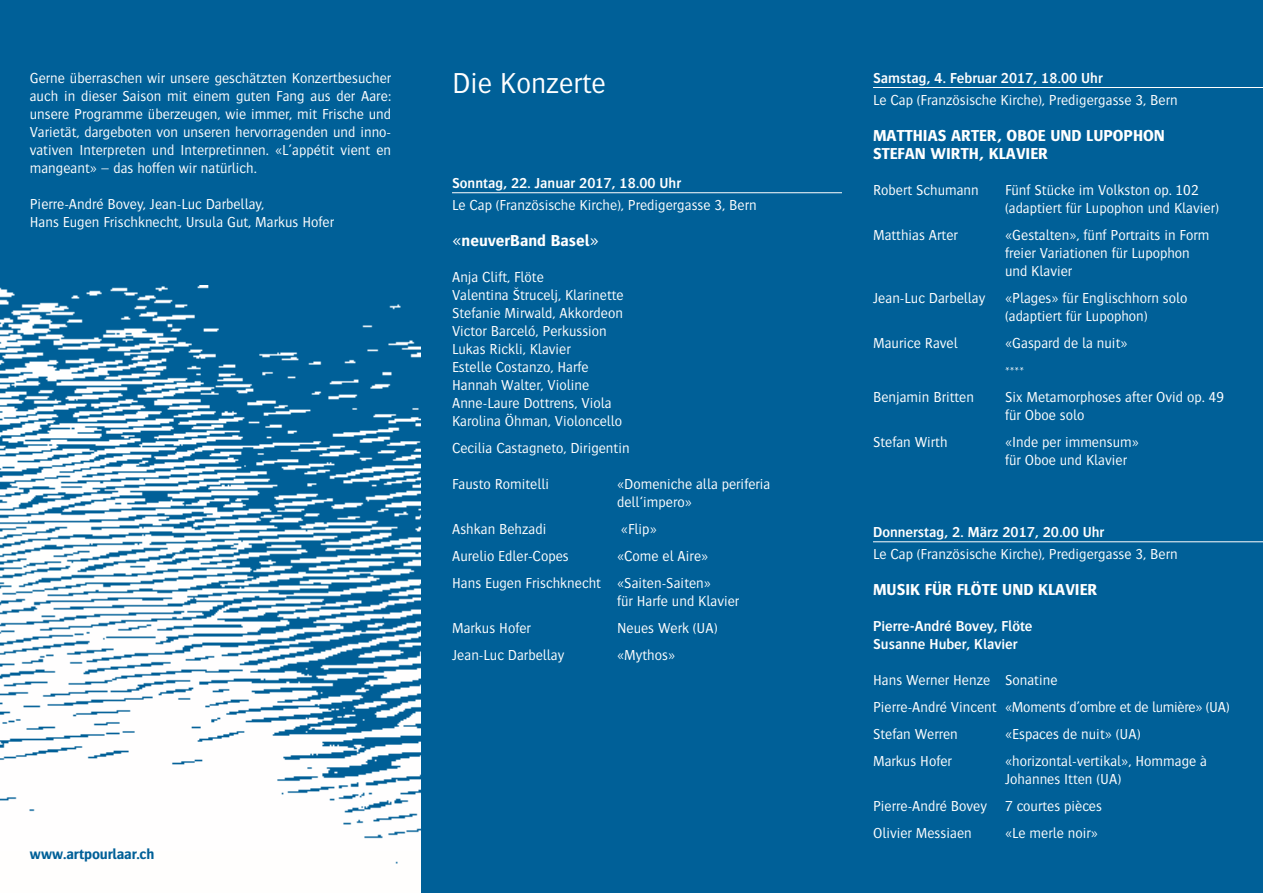
<style>
.page{position:relative;width:1263px;height:893px;background:#006098}
.page>*{position:absolute;margin:0;border:0;box-sizing:border-box;transform-origin:0 0}
.t1{font:300 30px "Bosis Std";color:#fff}
.t2{font:700 16.5px/18px "Bosis Std";color:#fff}
.t3{font:300 15px/18px "Bosis Std";color:#fff}
.t4{font:600 15px/18px "Bosis Std";color:#fff}
.t5{font:700 15px "Bosis Std";letter-spacing:-.015em;color:#006098}
</style>
<div class="page">
<hr style="left:873px;top:87px;width:390px;height:1px;background:#fff">
<hr style="left:873px;top:541px;width:390px;height:1px;background:#fff">
<svg style="left:0;top:285px;width:421px;height:608px"></svg>
<hr style="left:452px;top:192px;width:390px;height:1px;background:#fff">
<p class="t3" style="left:30px;top:69px;width:363px;text-align:justify">Gerne überraschen wir unsere geschätzten Konzertbesucher auch in dieser Saison mit einem guten Fang aus der Aare: unsere Programme überzeugen, wie immer, mit Frische und Varietät, dargeboten von unseren hervorragenden und inno&shy;vativen Interpreten und Interpretinnen. «L’appétit vient en mangeant» – das hoffen wir natürlich.</p>
<p class="t3" style="left:30px;top:195px;width:306px">Pierre-André Bovey, Jean-Luc Darbellay,<br>Hans Eugen Frischknecht, Ursula Gut, Markus Hofer</p>
<p class="t5" style="left:30px;top:846px;width:126px">www.artpourlaar.ch</p>
<h1 class="t1" style="left:452px;top:67px;width:155px">Die Konzerte</h1>
<p class="t4" style="left:873px;top:69px;width:231px">Samstag, 4. Februar 2017, 18.00 Uhr</p>
<p class="t3" style="left:873px;top:91px;width:306px">Le Cap (Französische Kirche), Predigergasse 3, Bern</p>
<p class="t2" style="left:873px;top:126px;width:293px">MATTHIAS ARTER, OBOE UND LUPOPHON<br>STEFAN WIRTH, KLAVIER</p>
<p class="t3" style="left:873px;top:181px;width:107px">Robert Schumann</p>
<p class="t3" style="left:1005px;top:181px;width:215px">Fünf Stücke im Volkston op. 102 (adaptiert für Lupophon und Klavier)</p>
<p class="t3" style="left:873px;top:226px;width:86px">Matthias Arter</p>
<p class="t3" style="left:1005px;top:226px;width:206px">«Gestalten», fünf Portraits in Form freier Variationen für Lupophon und Klavier</p>
<p class="t3" style="left:873px;top:289px;width:114px">Jean-Luc Darbellay</p>
<p class="t3" style="left:1005px;top:289px;width:184px">«Plages» für Englischhorn solo (adaptiert für Lupophon)</p>
<p class="t3" style="left:873px;top:334px;width:86px">Maurice Ravel</p>
<p class="t3" style="left:1005px;top:328px;width:124px;line-height:30px">«Gaspard de la nuit» ****</p>
<p class="t3" style="left:873px;top:388px;width:102px">Benjamin Britten</p>
<p class="t3" style="left:1005px;top:388px;width:221px">Six Metamorphoses after Ovid op. 49 für Oboe solo</p>
<p class="t3" style="left:873px;top:433px;width:76px">Stefan Wirth</p>
<p class="t3" style="left:1005px;top:433px;width:135px">«Inde per immensum» für Oboe und Klavier</p>
<p class="t4" style="left:452px;top:174px;width:230px">Sonntag, 22. Januar 2017, 18.00 Uhr</p>
<p class="t3" style="left:452px;top:196px;width:306px">Le Cap (Französische Kirche), Predigergasse 3, Bern</p>
<p class="t2" style="left:452px;top:231px;width:148px">«neuverBand Basel»</p>
<p class="t3" style="left:452px;top:268px;width:173px">Anja Clift, Flöte<br>Valentina Štrucelj, Klarinette<br>Stefanie Mirwald, Akkordeon<br>Victor Barceló, Perkussion<br>Lukas Rickli, Klavier<br>Estelle Costanzo, Harfe<br>Hannah Walter, Violine<br>Anne-Laure Dottrens, Viola<br>Karolina Öhman, Violoncello</p>
<p class="t3" style="left:452px;top:439px;width:179px">Cecilia Castagneto, Dirigentin</p>
<p class="t3" style="left:452px;top:475px;width:99px">Fausto Romitelli</p>
<p class="t3" style="left:617px;top:475px;width:155px">«Domeniche alla periferia dell‘impero»</p>
<p class="t3" style="left:452px;top:520px;width:96px">Ashkan Behzadi</p>
<p class="t3" style="left:621px;top:520px;width:37px">«Flip»</p>
<p class="t3" style="left:452px;top:547px;width:118px">Aurelio Edler-Copes</p>
<p class="t4" style="left:873px;top:523px;width:233px">Donnerstag, 2. März 2017, 20.00 Uhr</p>
<p class="t3" style="left:873px;top:545px;width:306px">Le Cap (Französische Kirche), Predigergasse 3, Bern</p>
<p class="t2" style="left:873px;top:580px;width:226px">MUSIK FÜR FLÖTE UND KLAVIER</p>
<p class="t4" style="left:873px;top:617px;width:161px">Pierre-André Bovey, Flöte<br>Susanne Huber, Klavier</p>
<p class="t3" style="left:873px;top:667px;width:358px;line-height:27px">Hans Werner Henze Sonatine<br>Pierre-André Vincent «Moments d’ombre et de lumière» (UA)<br>Stefan Werren</p>
<p class="t3" style="left:452px;top:543px;width:260px;line-height:27px;text-align:right">«Come el Aire»<br>Hans Eugen Frischknecht «Saiten-Saiten»</p>
<p class="t3" style="left:617px;top:592px;width:124px">für Harfe und Klavier</p>
<p class="t3" style="left:452px;top:619px;width:80px">Markus Hofer</p>
<p class="t3" style="left:617px;top:619px;width:102px">Neues Werk (UA)</p>
<p class="t3" style="left:452px;top:646px;width:114px">Jean-Luc Darbellay</p>
<p class="t3" style="left:617px;top:646px;width:60px">«Mythos»</p>
<p class="t3" style="left:1005px;top:725px;width:137px">«Espaces de nuit» (UA)</p>
<p class="t3" style="left:873px;top:752px;width:80px">Markus Hofer</p>
<p class="t3" style="left:1005px;top:752px;width:203px">«horizontal-vertikal», Hommage à<br>Johannes Itten (UA)</p>
<p class="t3" style="left:873px;top:793px;width:230px;line-height:27px">Pierre-André Bovey 7 courtes pièces<br>Olivier Messiaen</p>
<p class="t3" style="left:1005px;top:824px;width:94px">«Le merle noir»</p>
</div>
